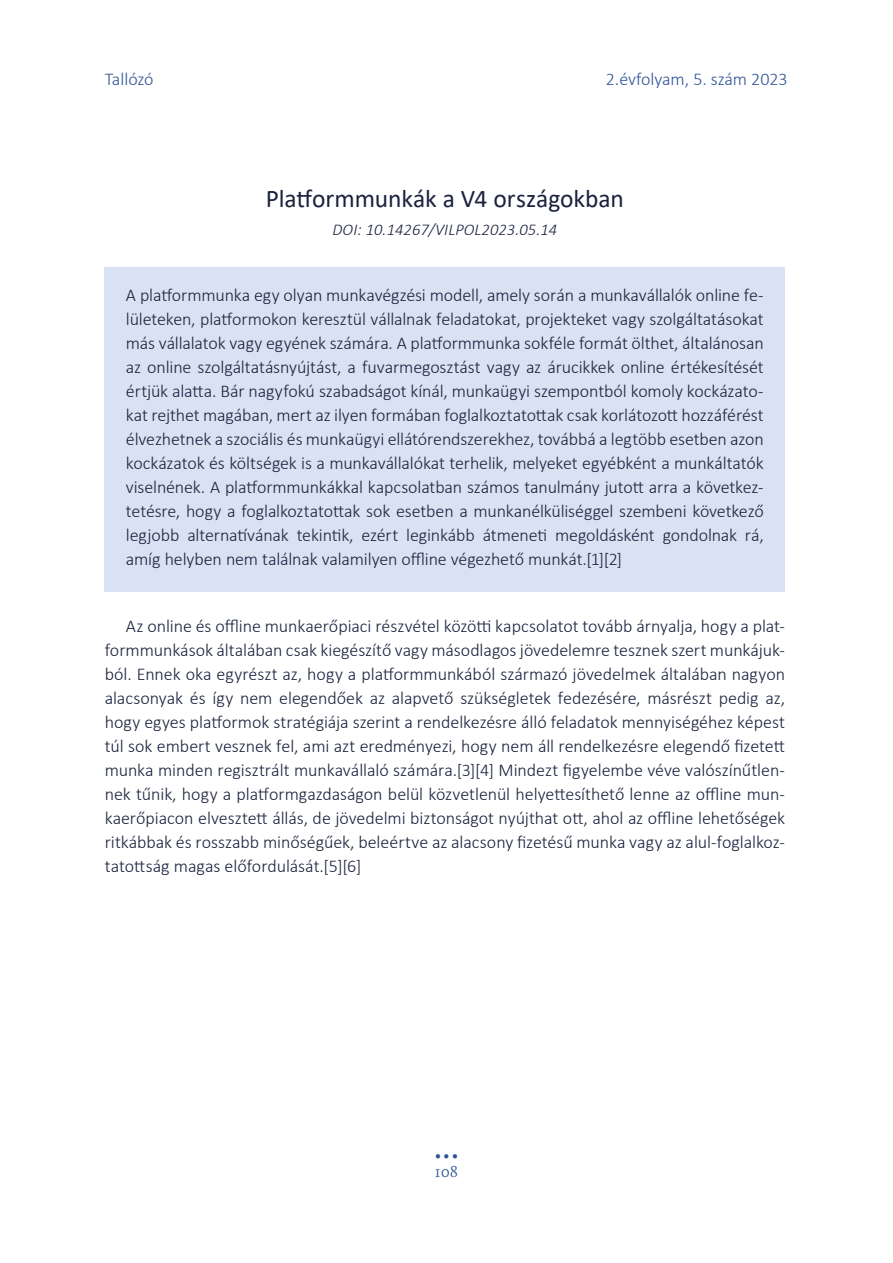
<style>
.page{position:relative;width:893px;height:1263px;background:#fff}
.page>*{position:absolute;margin:0;border:0;box-sizing:border-box;transform-origin:0 0}
.t1{font:37.5px "Minion Pro";color:#2f5496}
.t2{font:25.5px "Calibri";color:#1b213e}
.t3{font:300 18px/24px "Calibri";letter-spacing:-.005em;color:#1b213e;text-align:justify}
.t4{font:300 18px "Calibri";color:#2f5496}
.t5{font:italic 300 16.5px "Calibri";letter-spacing:.005em;color:#1b213e}
.t6{font:300 16.5px "Calluna";color:#2f5496}
</style>
<div class="page">
<div style="left:105px;top:267px;width:680px;height:324px;background:#d9e2f3"></div>
<p class="t4" style="left:105px;top:68px;width:50px">Tallózó</p>
<p class="t4" style="left:606px;top:68px;width:183px">2.évfolyam, 5. szám 2023</p>
<h2 class="t2" style="left:266px;top:180px;width:360px">Platformmunkák a V4 országokban</h2>
<p class="t5" style="left:332px;top:219px;width:226px">DOI: 10.14267/VILPOL2023.05.14</p>
<p class="t3" style="left:126px;top:283px;width:639px">A platformmunka egy olyan munkavégzési modell, amely során a munkavállalók online fe&shy;lületeken, platformokon keresztül vállalnak feladatokat, projekteket vagy szolgáltatásokat más vállalatok vagy egyének számára. A platformmunka sokféle formát ölthet, általánosan az online szolgáltatásnyújtást, a fuvarmegosztást vagy az árucikkek online értékesítését értjük alatta. Bár nagyfokú szabadságot kínál, munkaügyi szempontból komoly kockázato&shy;kat rejthet magában, mert az ilyen formában foglalkoztatottak csak korlátozott hozzáférést élvezhetnek a szociális és munkaügyi ellátórendszerekhez, továbbá a legtöbb esetben azon kockázatok és költségek is a munkavállalókat terhelik, melyeket egyébként a munkáltatók viselnének. A platformmunkákkal kapcsolatban számos tanulmány jutott arra a következ&shy;tetésre, hogy a foglalkoztatottak sok esetben a munkanélküliséggel szembeni következő legjobb alternatívának tekintik, ezért leginkább átmeneti megoldásként gondolnak rá, amíg helyben nem találnak valamilyen offline végezhető munkát.[1][2]</p>
<p class="t3" style="left:105px;top:614px;width:682px;text-indent:21px">Az online és offline munkaerőpiaci részvétel közötti kapcsolatot tovább árnyalja, hogy a plat&shy;formmunkások általában csak kiegészítő vagy másodlagos jövedelemre tesznek szert munkájuk&shy;ból. Ennek oka egyrészt az, hogy a platformmunkából származó jövedelmek általában nagyon alacsonyak és így nem elegendőek az alapvető szükségletek fedezésére, másrészt pedig az, hogy egyes platformok stratégiája szerint a rendelkezésre álló feladatok mennyiségéhez képest túl sok embert vesznek fel, ami azt eredményezi, hogy nem áll rendelkezésre elegendő fizetett munka minden regisztrált munkavállaló számára.[3][4] Mindezt figyelembe véve valószínűtlen&shy;nek tűnik, hogy a platformgazdaságon belül közvetlenül helyettesíthető lenne az offline mun&shy;kaerőpiacon elvesztett állás, de jövedelmi biztonságot nyújthat ott, ahol az offline lehetőségek ritkábbak és rosszabb minőségűek, beleértve az alacsony fizetésű munka vagy az alul-foglalkoz&shy;tatottság magas előfordulását.[5][6]</p>
<h1 class="t1" style="left:434px;top:1121px;width:27px">...</h1>
<p class="t6" style="left:435px;top:1161px;width:25px">108</p>
</div>
